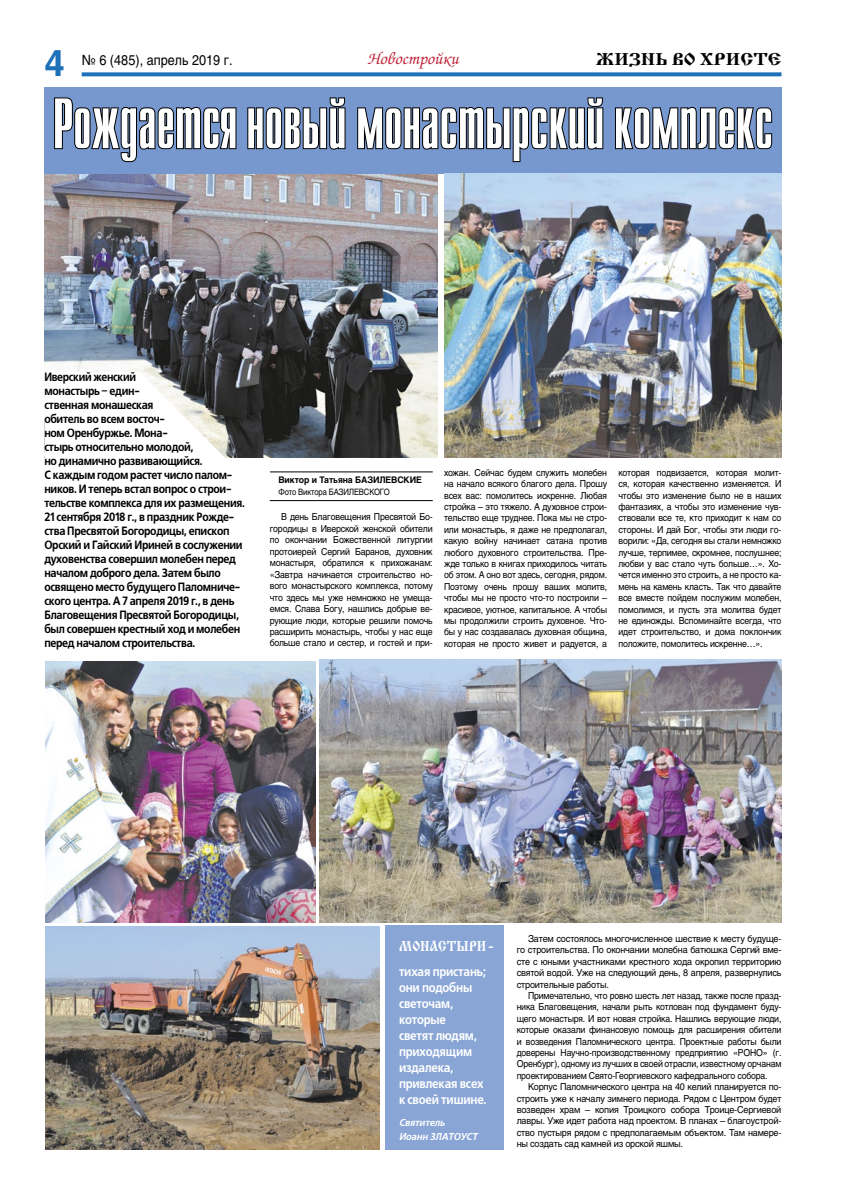
<style>
.page{position:relative;width:842px;height:1191px;background:#fff}
.page>*{position:absolute;margin:0;border:0;box-sizing:border-box;transform-origin:0 0}
.t1{font:71px "Compact C";letter-spacing:-.01em;color:#fff}
.t2{font:700 36px "Helios";color:#1d71b8}
.t3{font:18px "Zapf Chancery C";color:#c02237}
.t4{font:17px "Izhitsa C";color:#000;scale:1.1 1}
.t5{font:14.3px "Izhitsa C";color:#fff;scale:.86 1}
.t6{font:14px "Helios";color:#000;scale:.9 1}
.t7{font:700 13px/16px "Free Set C";letter-spacing:-.02em;color:#fff;scale:.88 1}
.t8{font:700 12px/14px "Free Set C";letter-spacing:-.03em;color:#000;scale:.88 1}
.t9{font:700 12px/14px "Free Set C";letter-spacing:-.03em;color:#000;scale:.87 1}
.t10{font:italic 700 10px/14px "Free Set C";color:#fff;scale:.92 1}
.t11{font:9.5px/11.4px "Helios";letter-spacing:-.02em;color:#000;text-align:justify;scale:.92 1}
.t12{font:9.5px/11.4px "Helios";letter-spacing:-.02em;color:#000;text-align:justify;scale:.95 1}
.t13{font:9.5px/11.4px "Helios";letter-spacing:-.02em;color:#000;text-align:justify;scale:.91 1}
.t14{font:700 9px "Helios";letter-spacing:-.01em;color:#000;scale:.96 1}
.t15{font:8.7px "Helios";letter-spacing:-.02em;color:#000;scale:.87 1}
.s1{font-family:"Free Set C";font-weight:700;font-size:13px}
</style>
<div class="page">
<img style="left:44px;top:173px;width:394px;height:284px">
<svg style="left:82px;top:72px;width:699px;height:4px;background:#317dbe"></svg>
<svg style="left:44px;top:372px;width:195px;height:86px"></svg>
<hr style="left:270px;top:471px;width:163px;height:1px;background:#000">
<hr style="left:270px;top:500px;width:163px;height:1px;background:#000">
<div style="left:44px;top:87px;width:737px;height:86px;background:#7798ce"></div>
<svg style="left:54px;top:97px;width:183px;height:66px"></svg>
<svg style="left:247px;top:97px;width:99px;height:53px"></svg>
<svg style="left:357px;top:97px;width:247px;height:66px"></svg>
<svg style="left:615px;top:107px;width:158px;height:43px"></svg>
<div style="left:385px;top:926px;width:118px;height:223px;background:#89a5d5"></div>
<img style="left:319px;top:660px;width:462px;height:262px">
<img style="left:444px;top:173px;width:337px;height:284px">
<img style="left:45px;top:661px;width:271px;height:261px">
<img style="left:45px;top:926px;width:335px;height:223px">
<h2 class="t2" style="left:44px;top:42px;width:22px">4</h2>
<h3 class="t6" style="left:82px;top:51px;width:169px">№ 6 (485), апрель 2019 г.</h3>
<h3 class="t3" style="left:367px;top:50px;width:93px">Новостройки</h3>
<h3 class="t4" style="left:596px;top:49px;width:170px">ЖИЗНЬ ВО ХРИСТЕ</h3>
<h1 class="t1" style="left:52px;top:88px;width:723px">Рождаетсяновый монастырскийкомплекс</h1>
<p class="t9" style="left:44px;top:370px;width:218px">Иверский женский<br>монастырь – един-<br>ственная монашеская<br>обитель во всем восточ-<br>ном Оренбуржье. Мона-<br>стырь относительно молодой,<br>но динамично развивающийся.<br>С каждым годом растет число палом&shy;ников. И теперь встал вопрос о строи-</p>
<p class="t8" style="left:44px;top:496px;width:229px">тельстве комплекса для их размещения.<br>21 сентября 2018 г., в праздник Рожде&shy;ства Пресвятой Богородицы, епископ Орский и Гайский Ириней в сослужении духовенства совершил молебен перед началом доброго дела. Затем было освящено место будущего Паломниче&shy;ского центра. А 7 апреля 2019 г., в день Благовещения Пресвятой Богородицы, был совершен крестный ход и молебен перед началом строительства.</p>
<p class="t14" style="left:278px;top:475px;width:151px">Виктор и Татьяна БАЗИЛЕВСКИЕ</p>
<p class="t15" style="left:278px;top:487px;width:129px">Фото Виктора БАЗИЛЕВСКОГО</p>
<p class="t11" style="left:270px;top:511px;width:179px;text-indent:11px">В день Благовещения Пресвятой Бо&shy;городицы в Иверской женской обители по окончании Божественной литургии протоиерей Сергий Баранов, духовник монастыря, обратился к прихожанам: «Завтра начинается строительство но&shy;вого монастырского комплекса, потому что здесь мы уже немножко не умеща&shy;емся. Слава Богу, нашлись добрые ве&shy;рующие люди, которые решили помочь расширить монастырь, чтобы у нас еще больше стало и сестер, и гостей и при-</p>
<p class="t11" style="left:444px;top:466px;width:179px">хожан. Сейчас будем служить молебен на начало всякого благого дела. Прошу всех вас: помолитесь искренне. Любая стройка – это тяжело. А духовное строи&shy;тельство еще труднее. Пока мы не стро&shy;или монастырь, я даже не предполагал, какую войну начинает сатана против любого духовного строительства. Пре&shy;жде только в книгах приходилось читать об этом. А оно вот здесь, сегодня, рядом.<br>Поэтому очень прошу ваших молитв, чтобы мы не просто что-то построили – красивое, уютное, капитальное. А чтобы мы продолжили строить духовное. Что&shy;бы у нас создавалась духовная община, которая не просто живет и радуется, а</p>
<p class="t11" style="left:618px;top:466px;width:179px">которая подвизается, которая молит&shy;ся, которая качественно изменяется. И чтобы это изменение было не в наших фантазиях, а чтобы это изменение чув&shy;ствовали все те, кто приходит к нам со стороны. И дай Бог, чтобы эти люди го&shy;ворили: «Да, сегодня вы стали немножко лучше, терпимее, скромнее, послушнее; любви у вас стало чуть больше…». Хо&shy;чется именно это строить, а не просто ка&shy;мень на камень класть. Так что давайте все вместе пойдем послужим молебен, помолимся, и пусть эта молитва будет не единожды. Вспоминайте всегда, что идет строительство, и дома поклончик положите, помолитесь искренне…».</p>
<h3 class="t5" style="left:399px;top:937px;width:112px">МОНАСТЫРИ <span class="s1">-</span></h3>
<h3 class="t7" style="left:399px;top:963px;width:101px">тихая пристань; они подобны светочам, которые<br>светят людям, приходящим издалека, привлекая всех к своей тишине.</h3>
<p class="t10" style="left:399px;top:1115px;width:89px">Святитель<br>Иоанн ЗЛАТОУСТ</p>
<p class="t12" style="left:517px;top:932px;width:280px;text-indent:11px">Затем состоялось многочисленное шествие к месту будуще&shy;го строительства. По окончании молебна батюшка Сергий вме&shy;сте с юными участниками крестного хода окропил территорию святой водой. Уже на следующий день, 8 апреля, развернулись строительные работы.</p>
<p class="t13" style="left:517px;top:989px;width:292px;text-indent:11px">Примечательно, что ровно шесть лет назад, также после празд&shy;ника Благовещения, начали рыть котлован под фундамент буду&shy;щего монастыря. И вот новая стройка. Нашлись верующие люди, которые оказали финансовую помощь для расширения обители и возведения Паломнического центра. Проектные работы были доверены Научно-производственному предприятию «РОНО» (г.<br>Оренбург), одному из лучших в своей отрасли, известному орчанам проектированием Свято-Георгиевского кафедрального собора.</p>
<p class="t12" style="left:517px;top:1081px;width:280px;text-indent:11px">Корпус Паломнического центра на 40 келий планируется по&shy;строить уже к началу зимнего периода. Рядом с Центром будет возведен храм – копия Троицкого собора Троице-Сергиевой лавры. Уже идет работа над проектом. В планах – благоустрой&shy;ство пустыря рядом с предполагаемым объектом. Там намере&shy;ны создать сад камней из орской яшмы.</p>
</div>
